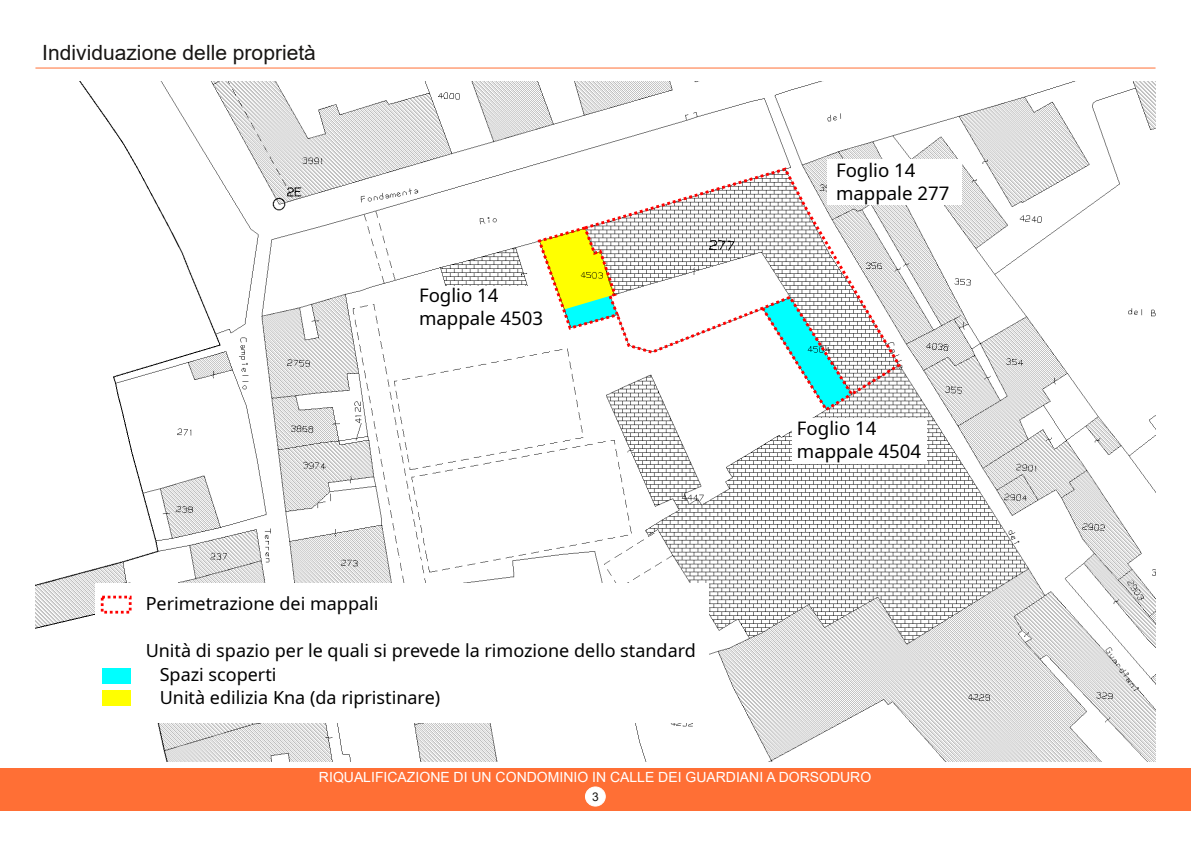
<style>
.page{position:relative;width:1191px;height:842px;background:#fff}
.page>*{position:absolute;margin:0;border:0;box-sizing:border-box;transform-origin:0 0}
.t1{font:21px "Arial";color:#171513}
.t2{font:18.6px/23.3px "Noto Sans";color:#000}
.t3{font:18px/23.4px "Noto Sans";color:#000}
.t4{font:14px "Arial";color:#fff}
.t5{font:12px "Arial";color:#171513}
</style>
<div class="page">
<hr style="left:35px;top:68px;width:1120px;height:1px;background:#ff6f35">
<div style="left:0;top:768px;width:1191px;height:43px;background:#ff6f35"></div>
<div style="left:585px;top:787px;width:20px;height:19px;background:#fff;border-radius:50%"></div>
<div style="left:585px;top:786px;width:21px;height:20px;border:1px solid #fff;border-radius:50%"></div>
<img style="left:35px;top:81px;width:1120px;height:681px">
<div style="left:96px;top:583px;width:613px;height:139px;background:#fff"></div>
<div style="left:415px;top:287px;width:134px;height:45px;background:#fff"></div>
<div style="left:793px;top:418px;width:134px;height:45px;background:#fff"></div>
<div style="left:827px;top:159px;width:134px;height:45px;background:#fff"></div>
<svg style="left:536px;top:224px;width:45px;height:108px"></svg>
<svg style="left:581px;top:166px;width:322px;height:232px"></svg>
<svg style="left:758px;top:297px;width:97px;height:116px"></svg>
<div style="left:101px;top:596px;width:31px;height:17px;border:3px dashed #f00"></div>
<div style="left:102px;top:669px;width:28px;height:15px;background:#0ff"></div>
<div style="left:102px;top:691px;width:28px;height:15px;background:#ff0"></div>
<p class="t1" style="left:42px;top:41px;width:275px">Individuazione delle proprietà</p>
<p class="t2" style="left:419px;top:283px;width:126px">Foglio 14 mappale 4503</p>
<p class="t3" style="left:146px;top:592px;width:234px">Perimetrazione dei mappali</p>
<p class="t3" style="left:160px;top:638px;width:538px;text-indent:-14px">Unità di spazio per le quali si prevede la rimozione dello standard<br>Spazi scoperti<br>Unità edilizia Kna (da ripristinare)</p>
<p class="t2" style="left:836px;top:158px;width:115px">Foglio 14 mappale 277</p>
<p class="t2" style="left:797px;top:416px;width:126px">Foglio 14 mappale 4504</p>
<p class="t4" style="left:319px;top:769px;width:554px">RIQUALIFICAZIONE DI UN CONDOMINIO IN CALLE DEI GUARDIANI A DORSODURO</p>
<p class="t5" style="left:592px;top:790px;width:8px">3</p>
</div>
